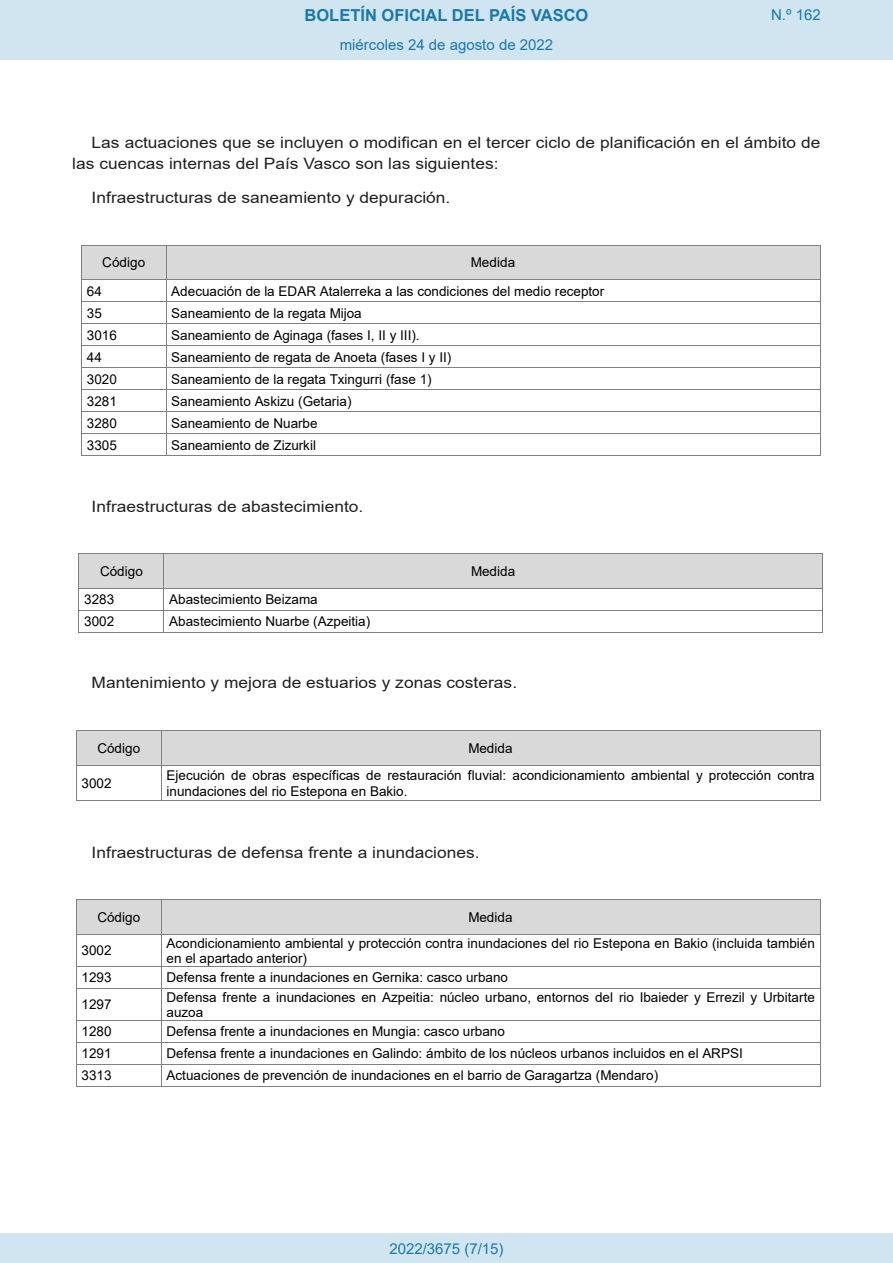
<style>
.page{position:relative;width:893px;height:1263px;background:#fff}
.page>*{position:absolute;margin:0;border:0;box-sizing:border-box;transform-origin:0 0}
.t1{font:700 16.5px "Arial";color:#1879ad}
.BOPVDetalle{font:15.6px/21px "Arial";color:#231f20;scale:1.11 1}
.Paginacion_Centro{font:15px "Arial";color:#1879ad}
.t2{font:13.5px/15.5px "Arial";letter-spacing:.005em;color:#000}
</style>
<div class="page">
<div style="left:0;top:0;width:893px;height:60px;background:#d0e5f0"></div>
<div style="left:0;top:1233px;width:893px;height:30px;background:#d0e5f0"></div>
<div style="left:82px;top:245px;width:83px;height:34px;background:#d9d9d9"></div>
<div style="left:166px;top:245px;width:654px;height:34px;background:#d9d9d9"></div>
<hr style="left:82px;top:245px;width:84px;height:1px;background:#808080">
<hr style="left:166px;top:245px;width:654px;height:1px;background:#808080">
<hr style="left:81px;top:245px;width:1px;height:34px;background:#808080">
<hr style="left:166px;top:245px;width:1px;height:34px;background:#808080">
<hr style="left:820px;top:245px;width:1px;height:34px;background:#808080">
<hr style="left:82px;top:279px;width:84px;height:1px;background:#808080">
<hr style="left:166px;top:279px;width:654px;height:1px;background:#808080">
<hr style="left:82px;top:301px;width:84px;height:1px;background:#808080">
<hr style="left:166px;top:301px;width:654px;height:1px;background:#808080">
<hr style="left:82px;top:323px;width:84px;height:1px;background:#808080">
<hr style="left:166px;top:323px;width:654px;height:1px;background:#808080">
<hr style="left:82px;top:345px;width:84px;height:1px;background:#808080">
<hr style="left:166px;top:345px;width:654px;height:1px;background:#808080">
<hr style="left:82px;top:367px;width:84px;height:1px;background:#808080">
<hr style="left:166px;top:367px;width:654px;height:1px;background:#808080">
<hr style="left:82px;top:389px;width:84px;height:1px;background:#808080">
<hr style="left:166px;top:389px;width:654px;height:1px;background:#808080">
<hr style="left:82px;top:411px;width:84px;height:1px;background:#808080">
<hr style="left:166px;top:411px;width:654px;height:1px;background:#808080">
<hr style="left:82px;top:433px;width:84px;height:1px;background:#808080">
<hr style="left:166px;top:433px;width:654px;height:1px;background:#808080">
<svg style="left:81px;top:279px;width:1px;height:177px"></svg>
<hr style="left:82px;top:455px;width:84px;height:1px;background:#808080">
<svg style="left:166px;top:280px;width:1px;height:175px"></svg>
<hr style="left:166px;top:455px;width:654px;height:1px;background:#808080">
<svg style="left:820px;top:279px;width:1px;height:177px"></svg>
<div style="left:79px;top:554px;width:85px;height:34px;background:#d9d9d9"></div>
<div style="left:164px;top:554px;width:658px;height:34px;background:#d9d9d9"></div>
<hr style="left:79px;top:553px;width:85px;height:1px;background:#808080">
<hr style="left:164px;top:553px;width:658px;height:1px;background:#808080">
<hr style="left:79px;top:554px;width:1px;height:34px;background:#808080">
<hr style="left:164px;top:554px;width:1px;height:34px;background:#808080">
<hr style="left:822px;top:554px;width:1px;height:34px;background:#808080">
<hr style="left:79px;top:588px;width:85px;height:1px;background:#808080">
<hr style="left:164px;top:588px;width:658px;height:1px;background:#808080">
<hr style="left:79px;top:610px;width:85px;height:1px;background:#808080">
<hr style="left:164px;top:610px;width:658px;height:1px;background:#808080">
<hr style="left:79px;top:632px;width:85px;height:1px;background:#808080">
<hr style="left:164px;top:632px;width:658px;height:1px;background:#808080">
<svg style="left:822px;top:588px;width:1px;height:45px"></svg>
<div style="left:77px;top:731px;width:84px;height:34px;background:#d9d9d9"></div>
<div style="left:162px;top:731px;width:658px;height:34px;background:#d9d9d9"></div>
<hr style="left:77px;top:730px;width:84px;height:1px;background:#808080">
<hr style="left:162px;top:730px;width:658px;height:1px;background:#808080">
<hr style="left:76px;top:731px;width:1px;height:34px;background:#808080">
<hr style="left:161px;top:731px;width:1px;height:34px;background:#808080">
<hr style="left:820px;top:731px;width:1px;height:34px;background:#808080">
<hr style="left:77px;top:765px;width:84px;height:1px;background:#808080">
<hr style="left:162px;top:765px;width:658px;height:1px;background:#808080">
<hr style="left:76px;top:766px;width:1px;height:34px;background:#808080">
<hr style="left:77px;top:800px;width:84px;height:1px;background:#808080">
<hr style="left:161px;top:766px;width:1px;height:34px;background:#808080">
<hr style="left:162px;top:800px;width:658px;height:1px;background:#808080">
<hr style="left:820px;top:766px;width:1px;height:34px;background:#808080">
<div style="left:77px;top:900px;width:84px;height:34px;background:#d9d9d9"></div>
<div style="left:162px;top:900px;width:658px;height:34px;background:#d9d9d9"></div>
<hr style="left:77px;top:900px;width:84px;height:1px;background:#808080">
<hr style="left:162px;top:900px;width:658px;height:1px;background:#808080">
<hr style="left:76px;top:900px;width:1px;height:34px;background:#808080">
<hr style="left:161px;top:900px;width:1px;height:34px;background:#808080">
<hr style="left:820px;top:900px;width:1px;height:34px;background:#808080">
<hr style="left:77px;top:934px;width:84px;height:1px;background:#808080">
<hr style="left:162px;top:934px;width:658px;height:1px;background:#808080">
<hr style="left:76px;top:935px;width:1px;height:31px;background:#808080">
<hr style="left:161px;top:935px;width:1px;height:31px;background:#808080">
<hr style="left:820px;top:935px;width:1px;height:31px;background:#808080">
<hr style="left:77px;top:966px;width:84px;height:1px;background:#808080">
<hr style="left:162px;top:966px;width:658px;height:1px;background:#808080">
<svg style="left:76px;top:966px;width:1px;height:23px"></svg>
<hr style="left:77px;top:988px;width:84px;height:1px;background:#808080">
<svg style="left:161px;top:966px;width:1px;height:23px"></svg>
<hr style="left:162px;top:988px;width:658px;height:1px;background:#808080">
<svg style="left:820px;top:966px;width:1px;height:23px"></svg>
<hr style="left:76px;top:989px;width:1px;height:31px;background:#808080">
<hr style="left:161px;top:989px;width:1px;height:31px;background:#808080">
<hr style="left:820px;top:989px;width:1px;height:31px;background:#808080">
<hr style="left:77px;top:1020px;width:84px;height:1px;background:#808080">
<hr style="left:162px;top:1020px;width:658px;height:1px;background:#808080">
<hr style="left:77px;top:1042px;width:84px;height:1px;background:#808080">
<hr style="left:162px;top:1042px;width:658px;height:1px;background:#808080">
<hr style="left:77px;top:1064px;width:84px;height:1px;background:#808080">
<hr style="left:162px;top:1064px;width:658px;height:1px;background:#808080">
<svg style="left:76px;top:1020px;width:1px;height:67px"></svg>
<hr style="left:77px;top:1086px;width:84px;height:1px;background:#808080">
<svg style="left:161px;top:1020px;width:1px;height:67px"></svg>
<hr style="left:162px;top:1086px;width:658px;height:1px;background:#808080">
<svg style="left:820px;top:1020px;width:1px;height:67px"></svg>
<p class="t1" style="left:305px;top:3px;width:285px">BOLETÍN OFICIAL DEL PAÍS VASCO</p>
<p class="Paginacion_Centro" style="left:340px;top:35px;width:215px">miércoles 24 de agosto de 2022</p>
<p class="Paginacion_Centro" style="left:771px;top:5px;width:51px">N.º 162</p>
<p class="BOPVDetalle" style="left:72px;top:132px;width:676px;text-indent:19px">Las actuaciones que se incluyen o modifican en el tercer ciclo de planificación en el ámbito de las cuencas internas del País Vasco son las siguientes:</p>
<p class="BOPVDetalle" style="left:92px;top:187px;width:325px">Infraestructuras de saneamiento y depuración.</p>
<p class="t2" style="left:102px;top:255px;width:44px">Código</p>
<p class="t2" style="left:471px;top:255px;width:46px">Medida</p>
<p class="t2" style="left:87px;top:283px;width:17px">64</p>
<p class="t2" style="left:171px;top:283px;width:435px">Adecuación de la EDAR Atalerreka a las condiciones del medio receptor</p>
<p class="t2" style="left:87px;top:305px;width:17px">35</p>
<p class="t2" style="left:171px;top:305px;width:192px">Saneamiento de la regata Mijoa</p>
<p class="t2" style="left:87px;top:327px;width:32px">3016</p>
<p class="t2" style="left:171px;top:327px;width:250px">Saneamiento de Aginaga (fases I, II y III).</p>
<p class="t2" style="left:87px;top:349px;width:17px">44</p>
<p class="t2" style="left:171px;top:349px;width:282px">Saneamiento de regata de Anoeta (fases I y II)</p>
<p class="t2" style="left:87px;top:371px;width:32px">3020</p>
<p class="t2" style="left:171px;top:371px;width:262px">Saneamiento de la regata Txingurri (fase 1)</p>
<p class="t2" style="left:87px;top:393px;width:32px">3281</p>
<p class="t2" style="left:171px;top:393px;width:182px">Saneamiento Askizu (Getaria)</p>
<p class="t2" style="left:87px;top:415px;width:32px">3280</p>
<p class="t2" style="left:171px;top:415px;width:148px">Saneamiento de Nuarbe</p>
<p class="t2" style="left:87px;top:437px;width:32px">3305</p>
<p class="t2" style="left:171px;top:437px;width:146px">Saneamiento de Zizurkil</p>
<p class="BOPVDetalle" style="left:92px;top:495px;width:246px">Infraestructuras de abastecimiento.</p>
<p class="t2" style="left:100px;top:563px;width:44px">Código</p>
<p class="t2" style="left:471px;top:563px;width:46px">Medida</p>
<p class="t2" style="left:84px;top:592px;width:32px">3283</p>
<p class="t2" style="left:169px;top:592px;width:150px">Abastecimiento Beizama</p>
<p class="t2" style="left:84px;top:614px;width:32px">3002</p>
<p class="t2" style="left:169px;top:614px;width:203px">Abastecimiento Nuarbe (Azpeitia)</p>
<p class="BOPVDetalle" style="left:92px;top:672px;width:385px">Mantenimiento y mejora de estuarios y zonas costeras.</p>
<p class="t2" style="left:97px;top:740px;width:44px">Código</p>
<p class="t2" style="left:468px;top:740px;width:46px">Medida</p>
<p class="t2" style="left:82px;top:775px;width:32px">3002</p>
<p class="t2" style="left:166px;top:768px;width:650px">Ejecución de obras específicas de restauración fluvial: acondicionamiento ambiental y protección contra inundaciones del rio Estepona en Bakio.</p>
<p class="BOPVDetalle" style="left:92px;top:842px;width:351px">Infraestructuras de defensa frente a inundaciones.</p>
<p class="t2" style="left:97px;top:909px;width:44px">Código</p>
<p class="t2" style="left:468px;top:909px;width:46px">Medida</p>
<p class="t2" style="left:82px;top:943px;width:32px">3002</p>
<p class="t2" style="left:166px;top:935px;width:650px">Acondicionamiento ambiental y protección contra inundaciones del rio Estepona en Bakio (incluida también en el apartado anterior)</p>
<p class="t2" style="left:82px;top:970px;width:32px">1293</p>
<p class="t2" style="left:166px;top:970px;width:343px">Defensa frente a inundaciones en Gernika: casco urbano</p>
<p class="t2" style="left:82px;top:997px;width:32px">1297</p>
<p class="t2" style="left:166px;top:989px;width:650px">Defensa frente a inundaciones en Azpeitia: núcleo urbano, entornos del rio Ibaieder y Errezil y Urbitarte auzoa</p>
<p class="t2" style="left:82px;top:1024px;width:32px">1280</p>
<p class="t2" style="left:166px;top:1024px;width:340px">Defensa frente a inundaciones en Mungia: casco urbano</p>
<p class="t2" style="left:82px;top:1046px;width:32px">1291</p>
<p class="t2" style="left:166px;top:1046px;width:578px">Defensa frente a inundaciones en Galindo: ámbito de los núcleos urbanos incluidos en el ARPSI</p>
<p class="t2" style="left:82px;top:1067px;width:32px">3313</p>
<p class="t2" style="left:166px;top:1067px;width:493px">Actuaciones de prevención de inundaciones en el barrio de Garagartza (Mendaro)</p>
<p class="Paginacion_Centro" style="left:389px;top:1238px;width:116px">2022/3675 (7/15)</p>
</div>
